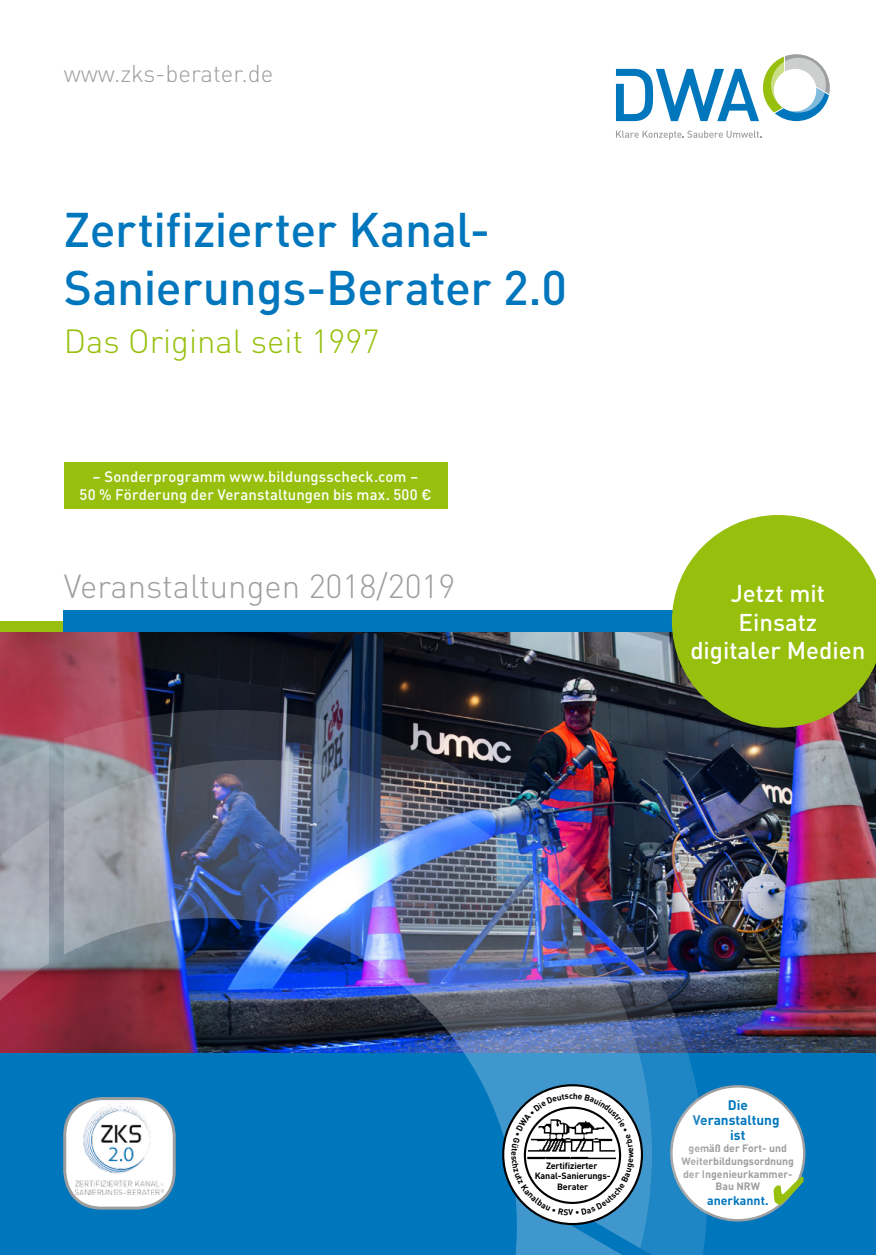
<style>
.page{position:relative;width:876px;height:1255px;background:#fff}
.page>*{position:absolute;margin:0;border:0;box-sizing:border-box;transform-origin:0 0}
.t1{font:500 48px/57.6px "DINOT";letter-spacing:-.01em;color:#0076bd}
.t2{font:300 33px "DINOT";color:#9c9e9f}
.t3{font:300 33px "DINOT";color:#97bf0d}
.t4{font:500 24px/28.8px "DINOT";color:#fff;text-align:center}
.t5{font:300 24px "DINOT";color:#9c9e9f}
.t6{font:500 15px/18px "DINOT";letter-spacing:.005em;color:#fff;text-align:center}
.t7{font:700 13.65px/15px "DINOT";color:#0076bd;text-align:center}
.t8{font:700 12.45px "DINOT";color:#0076bd}
.t9{font:700 10.65px/12.8px "DINOT";color:#9c9e9f;text-align:center}
.t10{font:700 9px/10.8px "DINOT";letter-spacing:-.015em;color:#000;text-align:center}
</style>
<div class="page">
<div style="left:0;top:1052px;width:876px;height:202px;background:#0076bd"></div>
<img style="left:0;top:631px;width:876px;height:421px">
<div style="left:0;top:621px;width:64px;height:10px;background:#97bf0d"></div>
<div style="left:64px;top:610px;width:812px;height:21px;background:#0076bd"></div>
<svg style="left:616px;top:131px;width:145px;height:9px"></svg>
<svg style="left:616px;top:54px;width:214px;height:67px"></svg>
<div style="left:671px;top:1086px;width:133px;height:134px;background:#fff;border-radius:50%"></div>
<svg style="left:774px;top:1176px;width:29px;height:28px"></svg>
<div style="left:64px;top:462px;width:383px;height:46px;background:#97bf0d"></div>
<img style="left:640px;top:710px;width:67px;height:544px">
<img style="left:64px;top:706px;width:596px;height:542px">
<svg style="left:672px;top:515px;width:204px;height:212px;background:#98b728"></svg>
<img style="left:0;top:744px;width:636px;height:510px">
<h3 class="t5" style="left:64px;top:55px;width:211px">www.zks-berater.de</h3>
<h1 class="t1" style="left:64px;top:198px;width:505px">Zertifizierter Kanal-<br>Sanierungs-Berater 2.0</h1>
<h2 class="t3" style="left:64px;top:316px;width:317px">Das Original seit 1997</h2>
<p class="t6" style="left:80px;top:466px;width:353px">– Sonderprogramm www.bildungsscheck.com –<br>50 % Förderung der Veranstaltungen bis max. 500 €</p>
<h2 class="t2" style="left:64px;top:561px;width:393px">Veranstaltungen 2018/2019</h2>
<h3 class="t4" style="left:690px;top:577px;width:177px">Jetzt mit<br>Einsatz digitaler Medien</h3>
<p class="t10" style="left:535px;top:1159px;width:77px">Zertifizierter<br>Kanal-Sanierungs-<br>Berater</p>
<p class="t7" style="left:693px;top:1096px;width:88px">Die<br>Veranstaltung ist</p>
<p class="t9" style="left:681px;top:1141px;width:114px">gemäß der Fort- und<br>Weiterbildungsordnung der Ingenieurkammer-<br>Bau NRW</p>
<p class="t8" style="left:707px;top:1190px;width:63px">anerkannt.</p>
</div>
